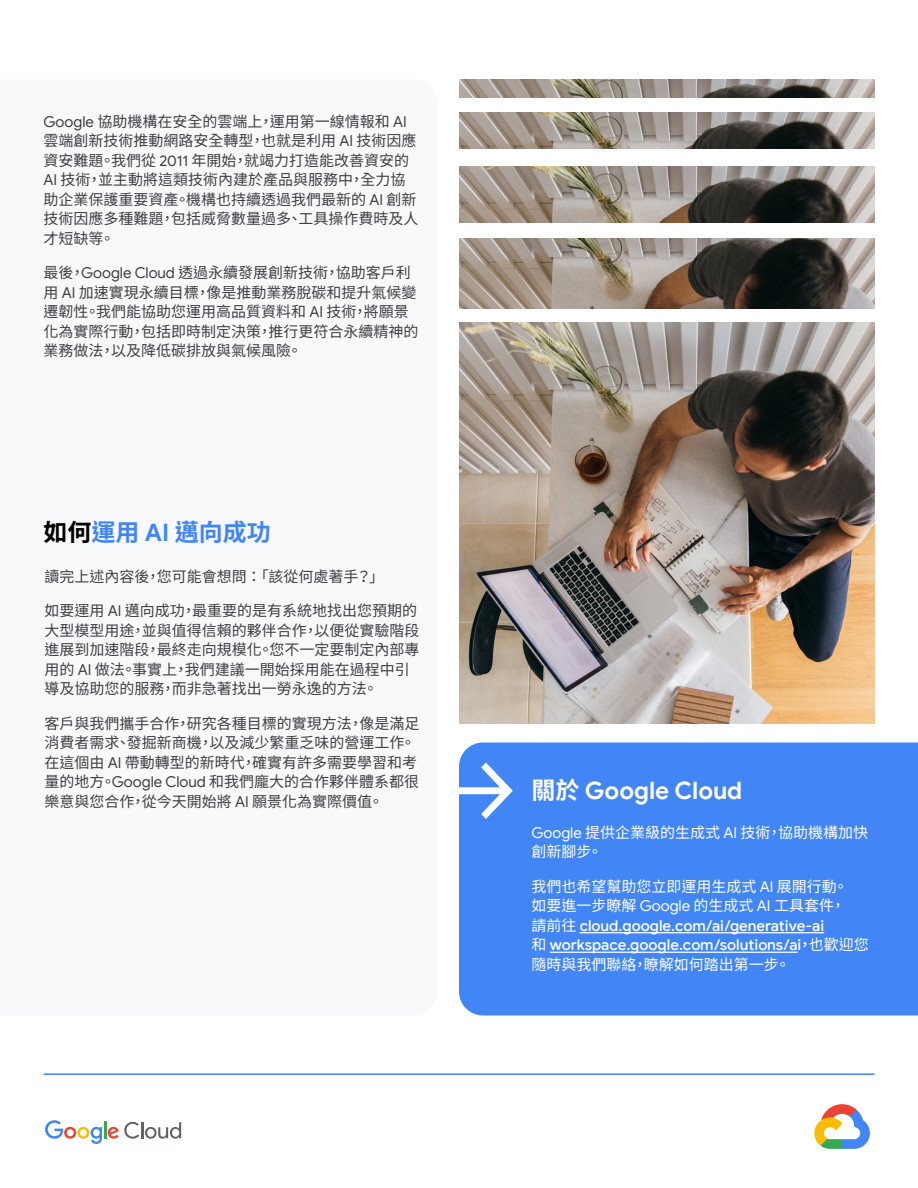
<style>
.page{position:relative;width:918px;height:1188px;background:#fff}
.page>*{position:absolute;margin:0;border:0;box-sizing:border-box;transform-origin:0 0}
.Heading_2{font:700 24px "Google Sans";letter-spacing:-.005em;color:#fff}
.Heading_2-2{font:700 24px "Noto Sans CJ Ktc";color:#4285f4}
.Body{font:15px/19.5px "Noto Sans CJ Ktc";color:#3c4043}
.Body-2{font:500 15px/19.5px "Google Sans";letter-spacing:-.005em;color:#fff}
.Body-3{font:15px/19.5px "Noto Sans CJ Ktc";color:#fff}
.s1{font-family:"Google Sans"}
.s2{color:#000}
.s3{font-family:"Noto Sans CJ Ktc"}
.s4{font-family:"Noto Sans CJ Ktc";font-weight:400}
.s5{font-weight:400}
</style>
<div class="page">
<hr style="left:44px;top:1073px;width:830px;height:2px;background:#4285f4">
<svg style="left:45px;top:1120px;width:57px;height:24px"></svg>
<hr style="left:104px;top:1121px;width:3px;height:17px;background:#34a853">
<svg style="left:108px;top:1122px;width:73px;height:17px"></svg>
<svg style="left:814px;top:1104px;width:56px;height:45px"></svg>
<img style="left:459px;top:322px;width:415px;height:402px">
<img style="left:459px;top:238px;width:415px;height:71px">
<img style="left:459px;top:166px;width:415px;height:57px">
<img style="left:459px;top:112px;width:415px;height:37px">
<img style="left:459px;top:80px;width:415px;height:18px">
<div style="left:459px;top:742px;width:459px;height:274px;background:#4285f4"></div>
<hr style="left:580px;top:932px;width:244px;height:1px;background:#fff">
<hr style="left:550px;top:952px;width:248px;height:1px;background:#fff">
<svg style="left:459px;top:763px;width:54px;height:56px"></svg>
<p class="Body" style="left:44px;top:112px;width:376px"><span class="s1">Google</span> 協助機構在安全的雲端上，運用第一線情報和 <span class="s1">AI</span>雲端創新技術推動網路安全轉型，也就是利用 <span class="s1">AI</span> 技術因應資安難題。我們從 <span class="s1">2011</span> 年開始，就竭力打造能改善資安的<br><span class="s1">AI</span> 技術，並主動將這類技術內建於產品與服務中，全力協助企業保護重要資產。機構也持續透過我們最新的 <span class="s1">AI</span> 創新技術因應多種難題，包括威脅數量過多、工具操作費時及人才短缺等。</p>
<p class="Body" style="left:44px;top:264px;width:376px">最後，<span class="s1">Google Cloud</span> 透過永續發展創新技術，協助客戶利用 <span class="s1">AI</span> 加速實現永續目標，像是推動業務脫碳和提升氣候變遷韌性。我們能協助您運用高品質資料和 <span class="s1">AI</span> 技術，將願景化為實際行動，包括即時制定決策，推行更符合永續精神的業務做法，以及降低碳排放與氣候風險。</p>
<p class="Heading_2-2" style="left:44px;top:518px;width:229px"><span class="s2">如何</span>運用 <span class="s1">AI</span> 邁向成功</p>
<p class="Body" style="left:44px;top:567px;width:341px">讀完上述內容後，您可能會想問：「該從何處著手？」</p>
<p class="Body" style="left:44px;top:602px;width:377px">如要運用 <span class="s1">AI</span> 邁向成功，最重要的是有系統地找出您預期的大型模型用途，並與值得信賴的夥伴合作，以便從實驗階段進展到加速階段，最終走向規模化。您不一定要制定內部專用的 <span class="s1">AI</span> 做法。事實上，我們建議一開始採用能在過程中引導及協助您的服務，而非急著找出一勞永逸的方法。</p>
<p class="Body" style="left:44px;top:714px;width:377px">客戶與我們攜手合作，研究各種目標的實現方法，像是滿足消費者需求、發掘新商機，以及減少繁重乏味的營運工作。在這個由 <span class="s1">AI</span> 帶動轉型的新時代，確實有許多需要學習和考量的地方。<span class="s1">Google Cloud</span> 和我們龐大的合作夥伴體系都很樂意與您合作，從今天開始將 <span class="s1">AI</span> 願景化為實際價值。</p>
<p class="Heading_2" style="left:532px;top:775px;width:212px"><span class="s3">關於</span> Google Cloud</p>
<p class="Body-3" style="left:531px;top:823px;width:338px"><span class="s1">Google</span> 提供企業級的生成式 <span class="s1">AI</span> 技術，協助機構加快創新腳步。</p>
<p class="Body-2" style="left:531px;top:877px;width:339px"><span class="s4">我們也希望幫助您立即運用生成式</span> <span class="s5">AI</span> <span class="s4">展開行動。<br>如要進一步瞭解</span> <span class="s5">Google</span> <span class="s4">的生成式</span> <span class="s5">AI</span> <span class="s4">工具套件，<br>請前往</span> cloud.google.com/ai/generative-ai<br><span class="s4">和</span> workspace.google.com/solutions/ai<span class="s3">，</span><span class="s4">也歡迎您隨時與我們聯絡，瞭解如何踏出第一步。</span></p>
</div>
